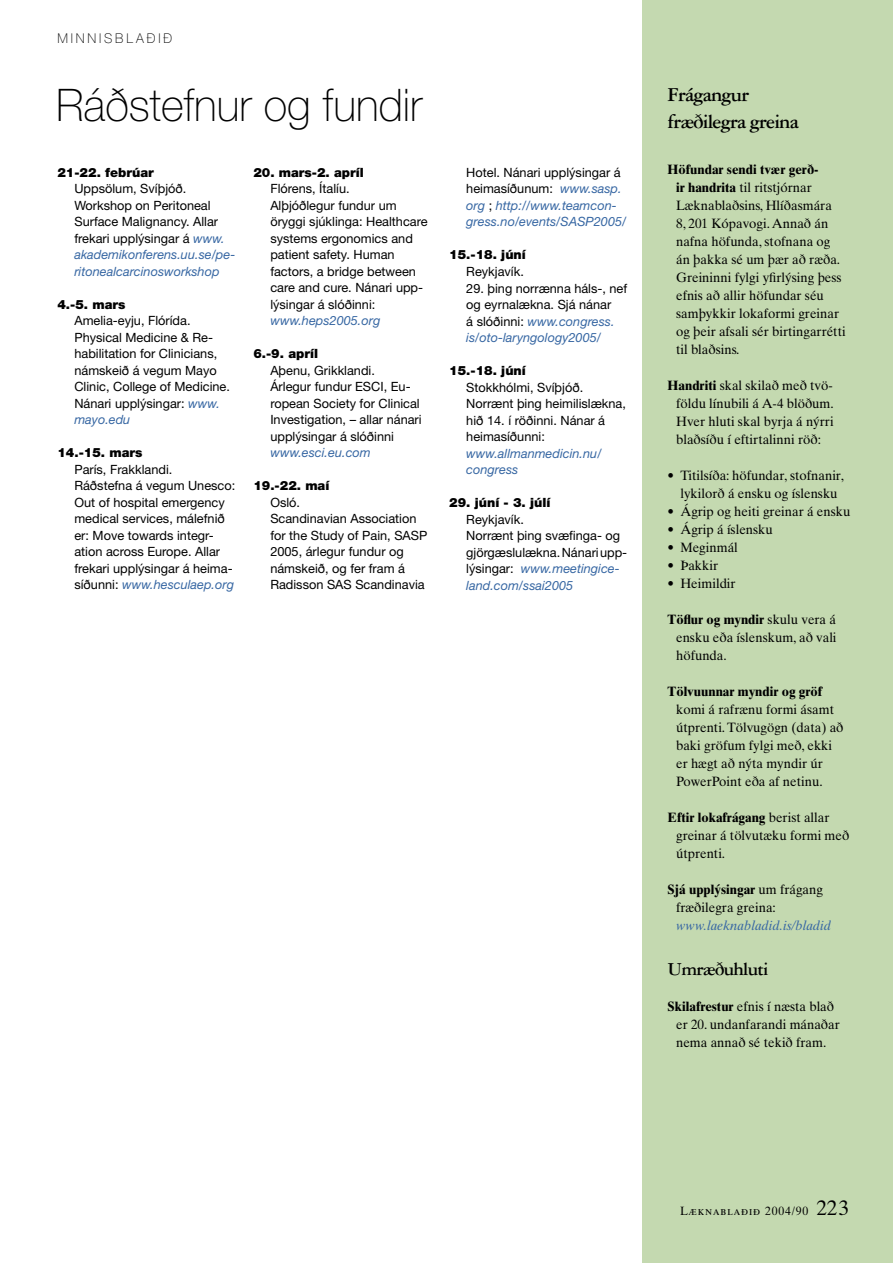
<style>
.page{position:relative;width:893px;height:1263px;background:#fff}
.page>*{position:absolute;margin:0;border:0;box-sizing:border-box;transform-origin:0 0}
.Umræða-aðalfs{font:100 45px "Helvetica Neue";color:#000}
.Óinndregið{font:700 21px "Garamond Three";letter-spacing:-.04em;color:#000}
.Augl-undir{font:700 19.5px "Garamond Three";letter-spacing:-.04em;color:#000}
.Augl-texti{font:13.5px/18px "Times Ten";color:#000}
.Augl-texti-2{font:italic 13.5px "Times Ten";color:#3767a3}
.t1{font:100 13.5px "Helvetica Neue";letter-spacing:.215em;color:#000}
.Ráðstefnur{font:12.75px/16.5px "Helvetica Neue";color:#000}
.Ráðstefnur-2{font:italic 12.75px/16.5px "Helvetica Neue";color:#3767a3}
.Ráðstefnur-tími{font:900 12.75px "Helvetica Neue";color:#000}
.Óinndregið-2{font:12px "Times Ten Roman SC";letter-spacing:.075em;color:#000}
.s1{font-style:italic;color:#3767a3}
.s2{font-style:normal;color:#000}
.s3{font-weight:700}
.s4{font-family:"Times Ten"}
.s5{font-family:"Times Ten";font-size:21px}
</style>
<div class="page">
<div style="left:642px;top:0;width:251px;height:1263px;background:#c4d9b0"></div>
<p class="t1" style="left:57px;top:30px;width:116px">MINNISBLAÐIÐ</p>
<p class="Umræða-aðalfs" style="left:56px;top:79px;width:368px">Ráðstefnur og fundir</p>
<p class="Ráðstefnur-tími" style="left:57px;top:165px;width:98px">21-22. febrúar</p>
<p class="Ráðstefnur" style="left:74px;top:180px;width:113px">Uppsölum, Svíþjóð.</p>
<p class="Ráðstefnur" style="left:74px;top:197px;width:162px">Workshop on Peritoneal<br>Surface Malignancy. Allar frekari upplýsingar á <span class="s1">www. akademikonferens.uu.se/pe&shy;ritonealcarcinosworkshop</span></p>
<p class="Ráðstefnur-tími" style="left:57px;top:297px;width:70px">4.-5. mars</p>
<p class="Ráðstefnur" style="left:74px;top:312px;width:118px">Amelia-eyju, Flórída.</p>
<p class="Ráðstefnur" style="left:74px;top:329px;width:157px">Physical Medicine &amp; Re&shy;habilitation for Clinicians, námskeið á vegum Mayo<br>Clinic, College of Medicine.<br>Nánari upplýsingar: <span class="s1">www. mayo.edu</span></p>
<p class="Ráðstefnur-tími" style="left:57px;top:445px;width:87px">14.-15. mars</p>
<p class="Ráðstefnur" style="left:74px;top:461px;width:99px">París, Frakklandi.</p>
<p class="Ráðstefnur" style="left:74px;top:477px;width:162px">Ráðstefna á vegum Unesco:<br>Out of hospital emergency medical services, málefnið er: Move towards integr&shy;ation across Europe. Allar frekari upplýsingar á heima&shy;síðunni: <span class="s1">www.hesculaep.org</span></p>
<p class="Ráðstefnur-tími" style="left:253px;top:165px;width:112px">20. mars-2. apríl</p>
<p class="Ráðstefnur" style="left:270px;top:180px;width:81px">Flórens, Ítalíu.</p>
<p class="Ráðstefnur" style="left:270px;top:197px;width:159px">Alþjóðlegur fundur um öryggi sjúklinga: Healthcare systems ergonomics and patient safety. Human factors, a bridge between care and cure. Nánari upp&shy;lýsingar á slóðinni:</p>
<p class="Ráðstefnur-2" style="left:270px;top:312px;width:112px">www.heps2005.org</p>
<p class="Ráðstefnur-tími" style="left:253px;top:346px;width:66px">6.-9. apríl</p>
<p class="Ráðstefnur" style="left:270px;top:362px;width:106px">Aþenu, Grikklandi.</p>
<p class="Ráðstefnur" style="left:270px;top:378px;width:153px">Árlegur fundur ESCI, Eu&shy;ropean Society for Clinical<br>Investigation, – allar nánari upplýsingar á slóðinni</p>
<p class="Ráðstefnur-2" style="left:270px;top:444px;width:102px">www.esci.eu.com</p>
<p class="Ráðstefnur-tími" style="left:253px;top:478px;width:78px">19.-22. maí</p>
<p class="Ráðstefnur" style="left:270px;top:494px;width:31px">Osló.</p>
<p class="Ráðstefnur" style="left:270px;top:510px;width:159px">Scandinavian Association for the Study of Pain, SASP<br>2005, árlegur fundur og námskeið, og fer fram á</p>
<p class="Ráðstefnur" style="left:270px;top:576px;width:156px">Radisson SAS Scandinavia</p>
<p class="Ráðstefnur-2" style="left:466px;top:164px;width:162px"><span class="s2">Hotel. Nánari upplýsingar á heimasíðunum:</span> www.sasp. org <span class="s2">;</span> http://www.teamcon&shy;gress.no/events/SASP2005/</p>
<p class="Ráðstefnur-tími" style="left:449px;top:247px;width:78px">15.-18. júní</p>
<p class="Ráðstefnur" style="left:466px;top:263px;width:59px">Reykjavík.</p>
<p class="Ráðstefnur" style="left:466px;top:279px;width:162px">29. þing norrænna háls-, nef og eyrnalækna. Sjá nánar<br>á slóðinni: <span class="s1">www.congress. is/oto-laryngology2005/</span></p>
<p class="Ráðstefnur-tími" style="left:449px;top:363px;width:78px">15.-18. júní</p>
<p class="Ráðstefnur" style="left:466px;top:378px;width:118px">Stokkhólmi, Svíþjóð.</p>
<p class="Ráðstefnur" style="left:466px;top:395px;width:161px">Norrænt þing heimilislækna, hið 14. í röðinni. Nánar á heimasíðunni:</p>
<p class="Ráðstefnur-2" style="left:466px;top:444px;width:137px">www.allmanmedicin.nu/ congress</p>
<p class="Ráðstefnur-tími" style="left:449px;top:495px;width:103px">29. júní - 3. júlí</p>
<p class="Ráðstefnur" style="left:466px;top:510px;width:59px">Reykjavík.</p>
<p class="Ráðstefnur" style="left:466px;top:527px;width:162px">Norrænt þing svæfinga- og gjörgæslulækna. Nánari upp&shy;lýsingar: <span class="s1">www.meetingice&shy;land.com/ssai2005</span></p>
<p class="Óinndregið" style="left:668px;top:83px;width:83px">Frágangur</p>
<p class="Óinndregið" style="left:668px;top:110px;width:133px">fræðilegra greina</p>
<p class="Augl-texti" style="left:676px;top:161px;width:171px;text-indent:-9px"><span class="s3">Höfundar sendi tvær gerð-<br>ir handrita</span> til ritstjórnar<br>Læknablaðsins, Hlíðasmára<br>8, 201 Kópavogi. Annað án nafna höfunda, stofnana og án þakka sé um þær að ræða.<br>Greininni fylgi yfirlýsing þess efnis að allir höfundar séu samþykkir lokaformi greinar og þeir afsali sér birtingarrétti til blaðsins.</p>
<p class="Augl-texti" style="left:676px;top:377px;width:159px;text-align:justify;text-indent:-9px"><span class="s3">Handriti</span> skal skilað með tvö&shy;földu línubili á A-4 blöðum.<br>Hver hluti skal byrja á nýrri blaðsíðu í eftirtalinni röð:</p>
<p class="Augl-texti" style="left:668px;top:467px;width:178px;text-align:center">• Titilsíða: höfundar, stofnanir, lykilorð á ensku og íslensku</p>
<p class="Augl-texti" style="left:668px;top:503px;width:184px">• Ágrip og heiti greinar á ensku</p>
<p class="Augl-texti" style="left:668px;top:521px;width:107px">• Ágrip á íslensku</p>
<p class="Augl-texti" style="left:668px;top:539px;width:72px">• Meginmál</p>
<p class="Augl-texti" style="left:668px;top:557px;width:52px">• Þakkir</p>
<p class="Augl-texti" style="left:668px;top:575px;width:70px">• Heimildir</p>
<p class="Augl-texti" style="left:676px;top:611px;width:162px;text-align:justify;text-indent:-9px"><span class="s3">Töflur og myndir</span> skulu vera á ensku eða íslenskum, að vali höfunda.</p>
<p class="Augl-texti" style="left:676px;top:683px;width:169px;text-indent:-9px"><span class="s3">Tölvuunnar myndir og gröf </span>komi á rafrænu formi ásamt útprenti. Tölvugögn (data) að baki gröfum fylgi með, ekki er hægt að nýta myndir úr<br>PowerPoint eða af netinu.</p>
<p class="Augl-texti" style="left:676px;top:809px;width:175px;text-indent:-9px"><span class="s3">Eftir lokafrágang</span> berist allar greinar á tölvutæku formi með útprenti.</p>
<p class="Augl-texti" style="left:676px;top:881px;width:148px;text-indent:-9px"><span class="s3">Sjá upplýsingar</span> um frágang fræðilegra greina:</p>
<p class="Augl-texti-2" style="left:676px;top:918px;width:157px">www.laeknabladid.is/bladid</p>
<p class="Augl-undir" style="left:668px;top:959px;width:102px">Umræðuhluti</p>
<p class="Augl-texti" style="left:676px;top:998px;width:165px;text-indent:-9px"><span class="s3">Skilafrestur</span> efnis í næsta blað er 20. undanfarandi mánaðar nema annað sé tekið fram.</p>
<p class="Óinndregið-2" style="left:680px;top:1204px;width:170px">Læknablaðið <span class="s4">2004/90</span> <span class="s5">223</span></p>
</div>
